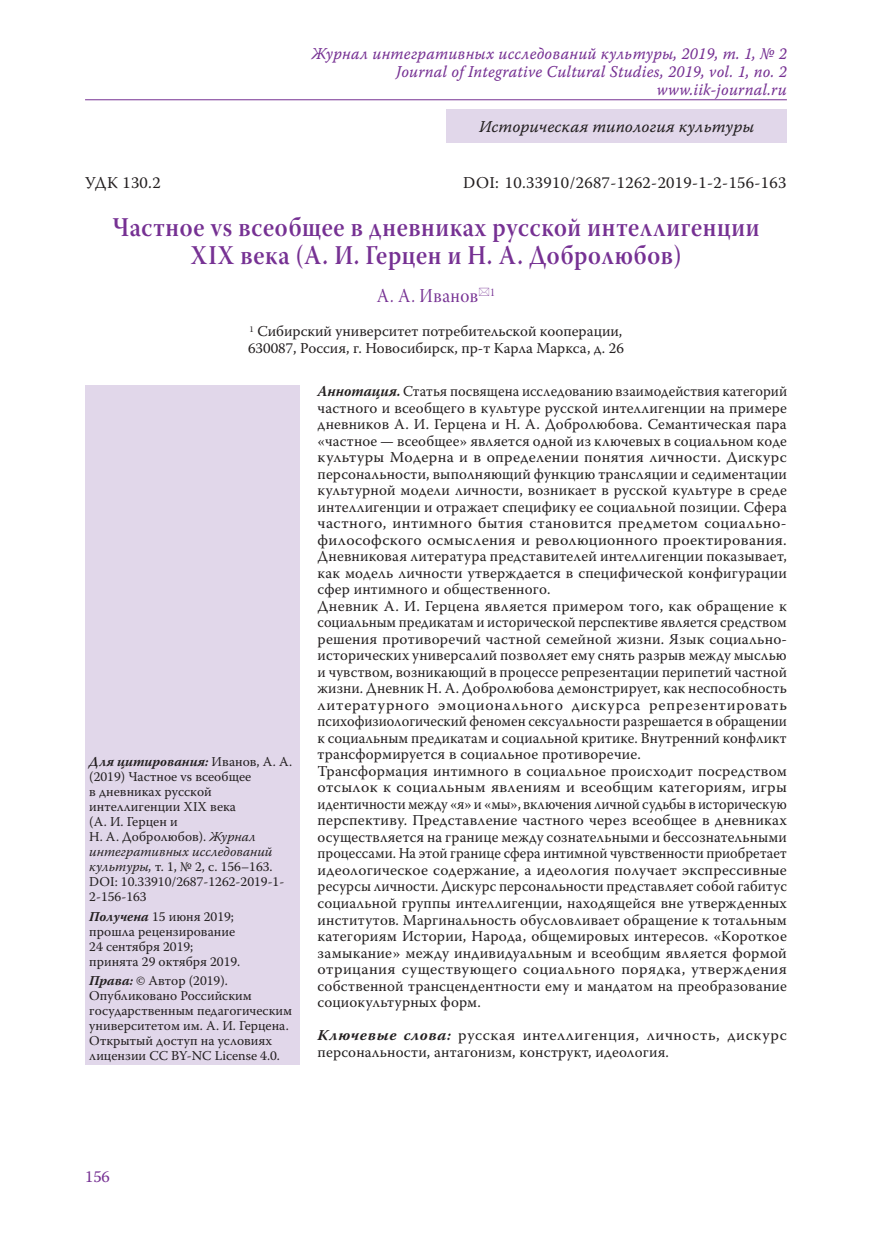
<style>
.page{position:relative;width:872px;height:1234px;background:#fff}
.page>*{position:absolute;margin:0;border:0;box-sizing:border-box;transform-origin:0 0}
.Заголовок_1{font:27px/28.5px "Warnock Pro Semibold Subh";letter-spacing:.025em;color:#763193;text-align:center;scale:.9 1}
.Заголовок_1-2{font:19.5px "Warnock Pro Subh";letter-spacing:.025em;color:#763193;scale:.9 1}
.t1{font:16.5px/18px "Warnock Pro It Capt";letter-spacing:.01em;color:#763193;text-align:right;scale:.95 1}
.Body{font:16.5px "Warnock Pro";letter-spacing:.02em;color:#231f20}
.t2{font:16.5px "Warnock Pro It Capt";color:#231f20}
.t3{font:16.5px "Warnock Pro";color:#763193}
.Annotation{font:15px/16.5px "Warnock Pro";letter-spacing:.01em;color:#231f20;text-align:justify}
.Annotation-2{font:15px/16.5px "Warnock Pro";letter-spacing:.01em;color:#231f20;text-align:justify;scale:.96 1}
.Annotation-3{font:15px/16.5px "Warnock Pro";letter-spacing:.01em;color:#231f20;scale:1.05 1}
.Affiliation{font:15px/16.5px "Warnock Pro";color:#231f20}
.Affiliation_info{font:13.5px/15px "Warnock Pro";color:#231f20}
.s1{font-weight:700;font-style:italic}
.s2{font-style:italic}
</style>
<div class="page">
<hr style="left:85px;top:99px;width:702px;height:1px;background:#763193">
<div style="left:446px;top:109px;width:341px;height:33px;background:#e1d7ea"></div>
<div style="left:85px;top:385px;width:214px;height:679px;background:#e1d7ea"></div>
<p class="t1" style="left:312px;top:44px;width:501px">Журнал интегративных исследований культуры, 2019, т. 1, № 2<br>Journal of Integrative Cultural Studies, 2019, vol. 1, no. 2 www.iik-journal.ru</p>
<p class="t2" style="left:479px;top:116px;width:277px">Историческая типология культуры</p>
<p class="Body" style="left:85px;top:173px;width:77px">УДК 130.2</p>
<p class="Body" style="left:463px;top:173px;width:325px">DOI: 10.33910/2687-1262-2019-1-2-156-163</p>
<p class="Заголовок_1" style="left:112px;top:212px;width:720px">Частное vs всеобщее в дневниках русской интеллигенции<br>XIX века (А. И. Герцен и Н. А. Добролюбов)</p>
<p class="Заголовок_1-2" style="left:377px;top:284px;width:133px">А. А. Иванов <sup>1</sup></p>
<p class="Affiliation" style="left:248px;top:323px;width:377px"><sup>1</sup> Сибирский университет потребительской кооперации,<br>630087, Россия, г. Новосибирск, пр-т Карла Маркса, д. 26</p>
<p class="Affiliation_info" style="left:89px;top:753px;width:204px"><span class="s1">Для цитирования:</span> Иванов, А. А. (2019) Частное vs всеобщее<br>в дневниках русской интеллигенции XIX века<br>(А. И. Герцен и<br>Н. А. Добролюбов). <span class="s2">Журнал интегративных исследований культуры,</span> т. 1, № 2, с. 156–163.<br>DOI: 10.33910/2687-1262-2019-1-<br>2-156-163</p>
<p class="Affiliation_info" style="left:89px;top:908px;width:152px"><span class="s1">Получена</span> 15 июня 2019; прошла рецензирование<br>24 сентября 2019; принята 29 октября 2019.</p>
<p class="Affiliation_info" style="left:89px;top:972px;width:204px"><span class="s1">Права:</span> © Автор (2019).<br>Опубликовано Российским государственным педагогическим университетом им. А. И. Герцена.<br>Открытый доступ на условиях лицензии CC BY-NC License 4.0.</p>
<p class="Annotation-2" style="left:317px;top:382px;width:490px"><span class="s1">Аннотация.</span> Статья посвящена исследованию взаимодействия категорий частного и всеобщего в культуре русской интеллигенции на примере дневников А. И. Герцена и Н. А. Добролюбова. Семантическая пара «частное — всеобщее» является одной из ключевых в социальном коде культуры Модерна и в определении понятия личности. Дискурс персональности, выполняющий функцию трансляции и седиментации культурной модели личности, возникает в русской культуре в среде интеллигенции и отражает специфику ее социальной позиции. Сфера частного, интимного бытия становится предметом социально&shy;философского осмысления и революционного проектирования.<br>Дневниковая литература представителей интеллигенции показывает, как модель личности утверждается в специфической конфигурации сфер интимного и общественного.</p>
<p class="Annotation" style="left:317px;top:597px;width:471px">Дневник А. И. Герцена является примером того, как обращение к социальным предикатам и исторической перспективе является средством решения противоречий частной семейной жизни. Язык социально&shy;исторических универсалий позволяет ему снять разрыв между мыслью и чувством, возникающий в процессе репрезентации перипетий частной жизни. Дневник Н. А. Добролюбова демонстрирует, как неспособность литературного эмоционального дискурса репрезентировать психофизиологический феномен сексуальности разрешается в обращении к социальным предикатам и социальной критике. Внутренний конфликт трансформируется в социальное противоречие.</p>
<p class="Annotation" style="left:317px;top:762px;width:471px">Трансформация интимного в социальное происходит посредством отсылок к социальным явлениям и всеобщим категориям, игры идентичности между «я» и «мы», включения личной судьбы в историческую перспективу. Представление частного через всеобщее в дневниках осуществляется на границе между сознательными и бессознательными процессами. На этой границе сфера интимной чувственности приобретает идеологическое содержание, а идеология получает экспрессивные ресурсы личности. Дискурс персональности представляет собой габитус социальной группы интеллигенции, находящейся вне утвержденных институтов. Маргинальность обусловливает обращение к тотальным категориям Истории, Народа, общемировых интересов. «Короткое замыкание» между индивидуальным и всеобщим является формой отрицания существующего социального порядка, утверждения собственной трансцендентности ему и мандатом на преобразование социокультурных форм.</p>
<p class="Annotation-3" style="left:317px;top:1026px;width:448px"><span class="s1">Ключевые слова:</span> русская интеллигенция, личность, дискурс персональности, антагонизм, конструкт, идеология.</p>
<p class="t3" style="left:85px;top:1166px;width:26px">156</p>
</div>
